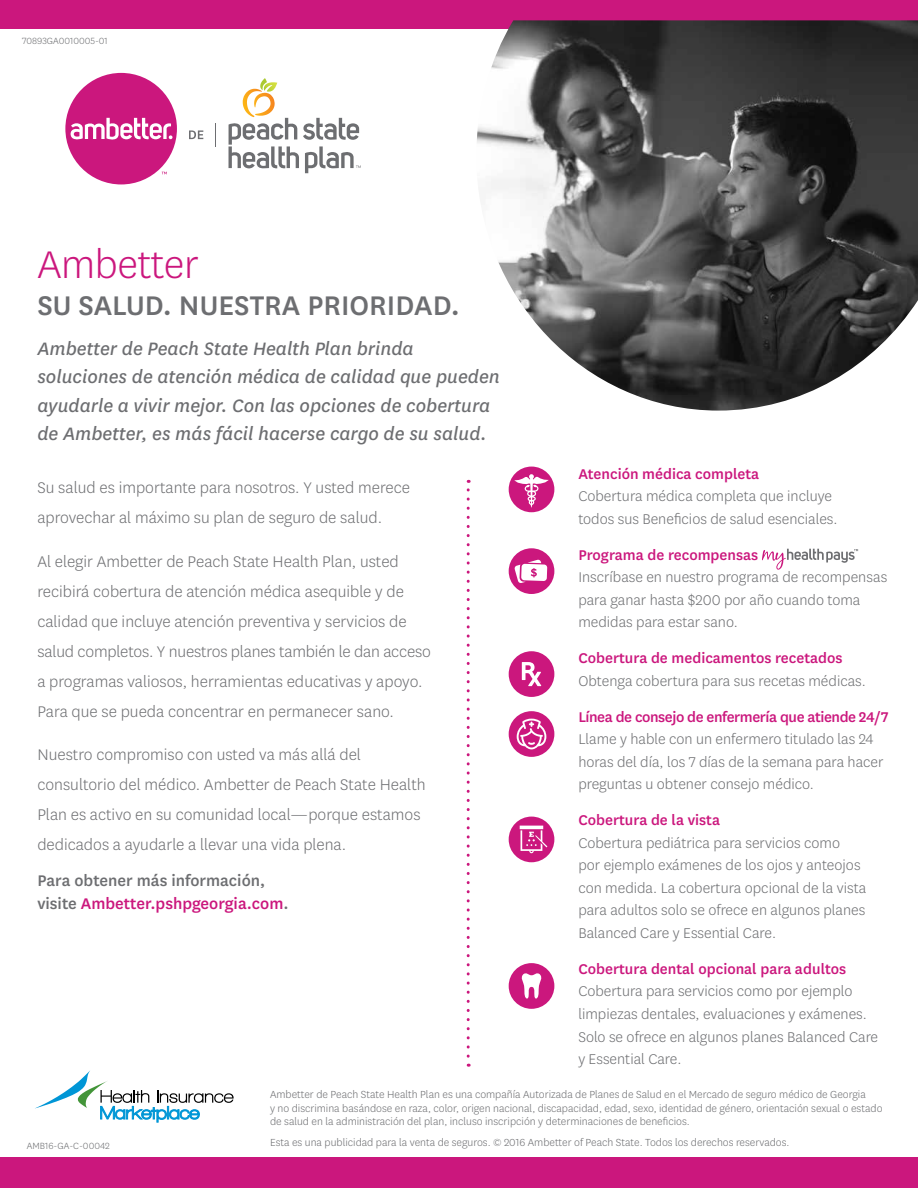
<style>
.page{position:relative;width:918px;height:1188px;background:#fff}
.page>*{position:absolute;margin:0;border:0;box-sizing:border-box;transform-origin:0 0}
.t1{font:300 45px "Centene Sans";letter-spacing:-.01em;color:#cb177d}
.t2{font:500 31.5px "Centene Sans";color:#6d6e71}
.t3{font:italic 21px/28.5px "Centene Sans";color:#6d6e71}
.t4{font:300 18px/30px "Centene Sans";color:#6d6e71}
.t5{font:500 18px/22.5px "Centene Sans";color:#6d6e71}
.t6{font:300 16.5px/22.5px "Centene Sans";color:#6d6e71}
.t7{font:500 16.5px "Centene Sans";color:#cb177d}
.t8{font:500 16.5px "Centene Sans";letter-spacing:-.025em;color:#cb177d}
.t9{font:300 12px/13.5px "Centene Sans";color:#6d6e71}
.t10{font:300 10.5px "Centene Sans";color:#6d6e71}
.s1{color:#cb177d}
</style>
<div class="page">
<div style="left:65px;top:73px;width:112px;height:111px;background:#cb177d;border-radius:50%"></div>
<svg style="left:71px;top:118px;width:102px;height:22px"></svg>
<svg style="left:189px;top:130px;width:14px;height:9px"></svg>
<svg style="left:229px;top:78px;width:132px;height:95px"></svg>
<div style="left:509px;top:711px;width:45px;height:46px;background:#cb177d;border-radius:50%"></div>
<svg style="left:517px;top:719px;width:29px;height:30px"></svg>
<div style="left:0;top:1158px;width:918px;height:30px;background:#cb177d"></div>
<svg style="left:467px;top:480px;width:3px;height:576px"></svg>
<div style="left:0;top:0;width:918px;height:28px;background:#cb177d"></div>
<svg style="left:762px;top:549px;width:96px;height:21px"></svg>
<div style="left:509px;top:548px;width:45px;height:46px;background:#cb177d;border-radius:50%"></div>
<svg style="left:514px;top:559px;width:33px;height:24px"></svg>
<div style="left:509px;top:651px;width:45px;height:46px;background:#cb177d;border-radius:50%"></div>
<svg style="left:522px;top:662px;width:19px;height:24px"></svg>
<div style="left:509px;top:817px;width:45px;height:45px;background:#cb177d;border-radius:50%"></div>
<svg style="left:520px;top:826px;width:27px;height:27px"></svg>
<div style="left:509px;top:963px;width:45px;height:46px;background:#cb177d;border-radius:50%"></div>
<svg style="left:521px;top:973px;width:21px;height:26px"></svg>
<div style="left:509px;top:467px;width:45px;height:45px;background:#cb177d;border-radius:50%"></div>
<svg style="left:514px;top:474px;width:35px;height:33px"></svg>
<img style="left:476px;top:20px;width:442px;height:391px">
<svg style="left:35px;top:1070px;width:199px;height:52px"></svg>
<p class="t10" style="left:22px;top:34px;width:87px">70893GA0010005-01</p>
<h1 class="t1" style="left:37px;top:236px;width:163px">Ambetter</h1>
<h2 class="t2" style="left:37px;top:284px;width:424px">SU SALUD. NUESTRA PRIORIDAD.</h2>
<p class="t3" style="left:37px;top:333px;width:464px">Ambetter de Peach State Health Plan brinda soluciones de atención médica de calidad que pueden ayudarle a vivir mejor. Con las opciones de cobertura de Ambetter, es más fácil hacerse cargo de su salud.</p>
<h3 class="t7" style="left:578px;top:463px;width:182px">Atención médica completa</h3>
<p class="t6" style="left:578px;top:485px;width:261px">Cobertura médica completa que incluye todos sus Beneficios de salud esenciales.</p>
<h3 class="t7" style="left:578px;top:544px;width:181px">Programa de recompensas</h3>
<p class="t6" style="left:578px;top:566px;width:310px">Inscríbase en nuestro programa de recompensas para ganar hasta $200 por año cuando toma medidas para estar sano.</p>
<h3 class="t7" style="left:578px;top:647px;width:266px">Cobertura de medicamentos recetados</h3>
<p class="t6" style="left:578px;top:669px;width:289px">Obtenga cobertura para sus recetas médicas.</p>
<h3 class="t8" style="left:578px;top:706px;width:312px">Línea de consejo de enfermería que atiende 24/7</h3>
<p class="t6" style="left:578px;top:728px;width:307px">Llame y hable con un enfermero titulado las 24 horas del día, los 7 días de la semana para hacer preguntas u obtener consejo médico.</p>
<h3 class="t7" style="left:578px;top:809px;width:143px">Cobertura de la vista</h3>
<p class="t6" style="left:578px;top:831px;width:289px">Cobertura pediátrica para servicios como<br>por ejemplo exámenes de los ojos y anteojos con medida. La cobertura opcional de la vista para adultos solo se ofrece en algunos planes Balanced Care y Essential Care.</p>
<h3 class="t7" style="left:578px;top:958px;width:269px">Cobertura dental opcional para adultos</h3>
<p class="t6" style="left:578px;top:980px;width:301px">Cobertura para servicios como por ejemplo limpiezas dentales, evaluaciones y exámenes.<br>Solo se ofrece en algunos planes Balanced Care y Essential Care.</p>
<p class="t9" style="left:270px;top:1088px;width:614px">Ambetter de Peach State Health Plan es una compañía Autorizada de Planes de Salud en el Mercado de seguro médico de Georgia<br>y no discrimina basándose en raza, color, origen nacional, discapacidad, edad, sexo, identidad de género, orientación sexual o estado de salud en la administración del plan, incluso inscripción y determinaciones de beneficios.</p>
<p class="t4" style="left:37px;top:472px;width:374px">Su salud es importante para nosotros. Y usted merece aprovechar al máximo su plan de seguro de salud.</p>
<p class="t4" style="left:37px;top:546px;width:395px">Al elegir Ambetter de Peach State Health Plan, usted recibirá cobertura de atención médica asequible y de calidad que incluye atención preventiva y servicios de salud completos. Y nuestros planes también le dan acceso a programas valiosos, herramientas educativas y apoyo.<br>Para que se pueda concentrar en permanecer sano.</p>
<p class="t4" style="left:37px;top:739px;width:390px">Nuestro compromiso con usted va más allá del consultorio del médico. Ambetter de Peach State Health Plan es activo en su comunidad local—porque estamos dedicados a ayudarle a llevar una vida plena.</p>
<p class="t5" style="left:37px;top:869px;width:253px">Para obtener más información, visite <span class="s1">Ambetter.pshpgeorgia.com</span>.</p>
<p class="t10" style="left:27px;top:1140px;width:84px">AMB16-GA-C-00042</p>
<p class="t9" style="left:270px;top:1135px;width:521px">Esta es una publicidad para la venta de seguros. © 2016 Ambetter of Peach State. Todos los derechos reservados.</p>
</div>
